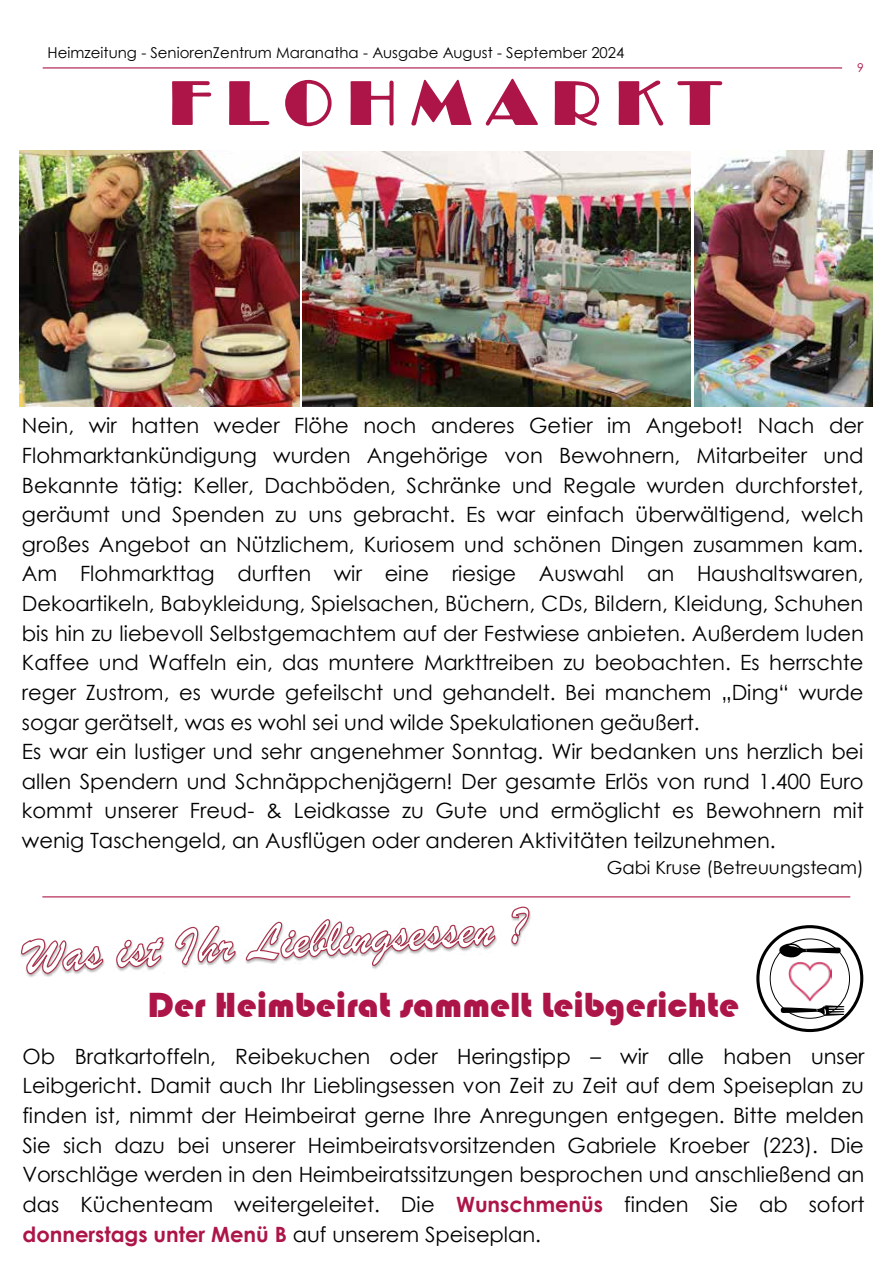
<style>
.page{position:relative;width:893px;height:1263px;background:#fff}
.page>*{position:absolute;margin:0;border:0;box-sizing:border-box;transform-origin:0 0}
.t1{font:63px "Broadway";color:#ad1548}
.t2{font:36px "Bauhaus 93";color:#ad1548}
.t3{font:21.15px "Century Gothic";color:#000}
.t4{font:21px/29.5px "Century Gothic";color:#000;text-align:justify}
.t5{font:18px "Century Gothic";color:#000}
.t6{font:15px "Century Gothic";color:#000}
.t7{font:12px "Century Gothic";color:#ad1548}
.s1{font-weight:700;color:#ad1548}
</style>
<div class="page">
<hr style="left:43px;top:67px;width:799px;height:1px;background:#ad1548">
<hr style="left:42px;top:896px;width:808px;height:1px;background:#ae1b49">
<img style="left:695px;top:151px;width:177px;height:255px">
<img style="left:20px;top:151px;width:279px;height:255px">
<img style="left:302px;top:151px;width:389px;height:255px">
<svg style="left:20px;top:896px;width:510px;height:81px"></svg>
<svg style="left:758px;top:927px;width:104px;height:103px"></svg>
<div style="left:756px;top:925px;width:107px;height:107px;border:3px solid #000;border-radius:50%"></div>
<div style="left:770px;top:939px;width:79px;height:79px;background:#fff;border-radius:50%"></div>
<div style="left:770px;top:938px;width:80px;height:81px;border:1px solid #000;border-radius:50%"></div>
<svg style="left:779px;top:943px;width:62px;height:15px"></svg>
<svg style="left:781px;top:1005px;width:63px;height:11px"></svg>
<img style="left:789px;top:961px;width:42px;height:41px">
<p class="t6" style="left:48px;top:42px;width:578px">Heimzeitung - SeniorenZentrum Maranatha - Ausgabe August - September 2024</p>
<h1 class="t1" style="left:169px;top:67px;width:554px">F L O H M A R K T</h1>
<p class="t7" style="left:857px;top:59px;width:8px">9</p>
<p class="t4" style="left:22px;top:411px;width:843px">Nein, wir hatten weder Flöhe noch anderes Getier im Angebot! Nach der Flohmarktankündigung wurden Angehörige von Bewohnern, Mitarbeiter und Bekannte tätig: Keller, Dachböden, Schränke und Regale wurden durchforstet, geräumt und Spenden zu uns gebracht. Es war einfach überwältigend, welch großes Angebot an Nützlichem, Kuriosem und schönen Dingen zusammen kam.<br>Am Flohmarkttag durften wir eine riesige Auswahl an Haushaltswaren, Dekoartikeln, Babykleidung, Spielsachen, Büchern, CDs, Bildern, Kleidung, Schuhen</p>
<p class="t3" style="left:22px;top:618px;width:843px">bis hin zu liebevoll Selbstgemachtem auf der Festwiese anbieten. Außerdem luden</p>
<p class="t4" style="left:22px;top:648px;width:843px;text-align:left">Kaffee und Waffeln ein, das muntere Markttreiben zu beobachten. Es herrschte reger Zustrom, es wurde gefeilscht und gehandelt. Bei manchem „Ding“ wurde sogar gerätselt, was es wohl sei und wilde Spekulationen geäußert.<br>Es war ein lustiger und sehr angenehmer Sonntag. Wir bedanken uns herzlich bei allen Spendern und Schnäppchenjägern! Der gesamte Erlös von rund 1.400 Euro kommt unserer Freud- &amp; Leidkasse zu Gute und ermöglicht es Bewohnern mit wenig Taschengeld, an Ausflügen oder anderen Aktivitäten teilzunehmen.</p>
<p class="t5" style="left:607px;top:855px;width:258px">Gabi Kruse (Betreuungsteam)</p>
<h2 class="t2" style="left:148px;top:985px;width:593px">Der Heimbeirat sammelt Leibgerichte</h2>
<p class="t4" style="left:22px;top:1041px;width:843px">Ob Bratkartoffeln, Reibekuchen oder Heringstipp – wir alle haben unser Leibgericht. Damit auch Ihr Lieblingsessen von Zeit zu Zeit auf dem Speiseplan zu finden ist, nimmt der Heimbeirat gerne Ihre Anregungen entgegen. Bitte melden Sie sich dazu bei unserer Heimbeiratsvorsitzenden Gabriele Kroeber (223). Die</p>
<p class="t3" style="left:22px;top:1160px;width:843px">Vorschläge werden in den Heimbeiratssitzungen besprochen und anschließend an</p>
<p class="t4" style="left:22px;top:1189px;width:844px">das Küchenteam weitergeleitet. Die <span class="s1">Wunschmenüs</span> finden Sie ab sofort <span class="s1">donnerstags unter Menü B</span> auf unserem Speiseplan.</p>
</div>
